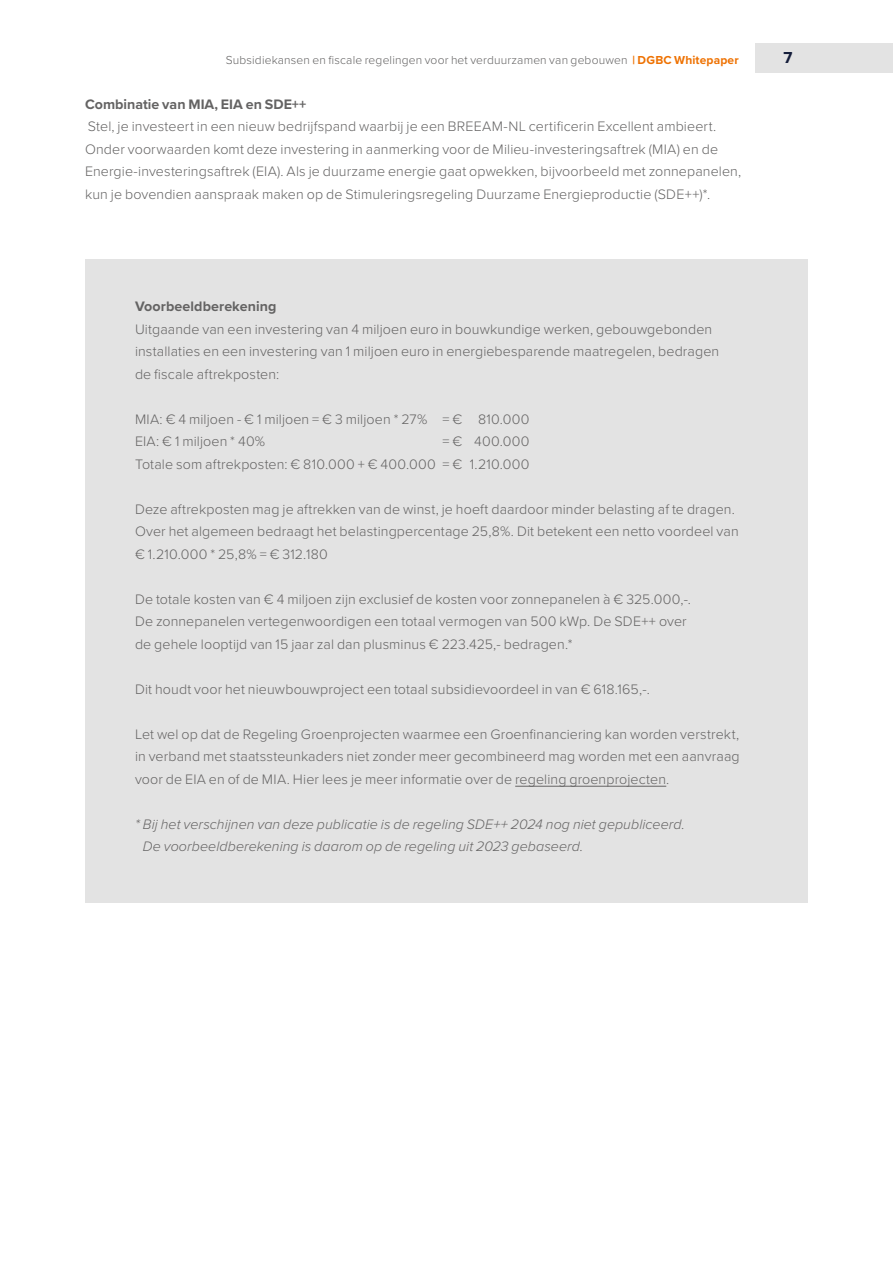
<style>
.page{position:relative;width:893px;height:1263px;background:#fff}
.page>*{position:absolute;margin:0;border:0;box-sizing:border-box;transform-origin:0 0}
.t1{font:700 16.5px "Proxima Nova";color:#151e3b}
.t2{font:300 14.25px/22.5px "Proxima Nova";letter-spacing:.005em;color:#646363}
.t3{font:italic 300 14.25px/22.5px "Proxima Nova";letter-spacing:.005em;color:#646363}
.t4{font:700 14.25px "Proxima Nova";color:#646363}
.t5{font:300 12px "Proxima Nova";letter-spacing:.015em;color:#646363}
.s1{font-weight:700;color:#ee7203}
</style>
<div class="page">
<div style="left:85px;top:259px;width:723px;height:643px;background:#e3e3e3"></div>
<hr style="left:515px;top:786px;width:151px;height:1px;background:#646363">
<div style="left:755px;top:43px;width:138px;height:30px;background:#e3e3e3"></div>
<p class="t5" style="left:226px;top:51px;width:514px">Subsidiekansen en fiscale regelingen voor het verduurzamen van gebouwen <span class="s1">| DGBC Whitepaper</span></p>
<p class="t1" style="left:783px;top:45px;width:10px">7</p>
<p class="t4" style="left:85px;top:93px;width:223px">Combinatie van MIA, EIA en SDE++</p>
<p class="t2" style="left:85px;top:115px;width:658px">Stel, je investeert in een nieuw bedrijfspand waarbij je een BREEAM-NL certificerin Excellent ambieert.<br>Onder voorwaarden komt deze investering in aanmerking voor de Milieu-investeringsaftrek (MIA) en de Energie-investeringsaftrek (EIA). Als je duurzame energie gaat opwekken, bijvoorbeeld met zonnepanelen, kun je bovendien aanspraak maken op de Stimuleringsregeling Duurzame Energieproductie (SDE++)*.</p>
<p class="t4" style="left:135px;top:296px;width:143px">Voorbeeldberekening</p>
<p class="t2" style="left:135px;top:317px;width:586px">Uitgaande van een investering van 4 miljoen euro in bouwkundige werken, gebouwgebonden installaties en een investering van 1 miljoen euro in energiebesparende maatregelen, bedragen de fiscale aftrekposten:</p>
<p class="t2" style="left:135px;top:407px;width:396px">MIA: € 4 miljoen - € 1 miljoen = € 3 miljoen * 27% = € 810.000<br>EIA: € 1 miljoen * 40%</p>
<p class="t2" style="left:135px;top:430px;width:396px;text-align:right">= € 400.000<br>Totale som aftrekposten: € 810.000 + € 400.000 = € 1.210.000</p>
<p class="t2" style="left:135px;top:497px;width:605px">Deze aftrekposten mag je aftrekken van de winst, je hoeft daardoor minder belasting af te dragen.<br>Over het algemeen bedraagt het belastingpercentage 25,8%. Dit betekent een netto voordeel van € 1.210.000 * 25,8% = € 312.180</p>
<p class="t2" style="left:135px;top:587px;width:558px">De totale kosten van € 4 miljoen zijn exclusief de kosten voor zonnepanelen à € 325.000,-.<br>De zonnepanelen vertegenwoordigen een totaal vermogen van 500 kWp. De SDE++ over de gehele looptijd van 15 jaar zal dan plusminus € 223.425,- bedragen.*</p>
<p class="t2" style="left:135px;top:677px;width:516px">Dit houdt voor het nieuwbouwproject een totaal subsidievoordeel in van € 618.165,-.</p>
<p class="t2" style="left:135px;top:722px;width:606px;text-align:justify">Let wel op dat de Regeling Groenprojecten waarmee een Groenfinanciering kan worden verstrekt, in verband met staatssteunkaders niet zonder meer gecombineerd mag worden met een aanvraag voor de EIA en of de MIA. Hier lees je meer informatie over de regeling groenprojecten.</p>
<p class="t3" style="left:143px;top:812px;width:544px;text-indent:-8px">* Bij het verschijnen van deze publicatie is de regeling SDE++ 2024 nog niet gepubliceerd.<br>De voorbeeldberekening is daarom op de regeling uit 2023 gebaseerd.</p>
</div>
